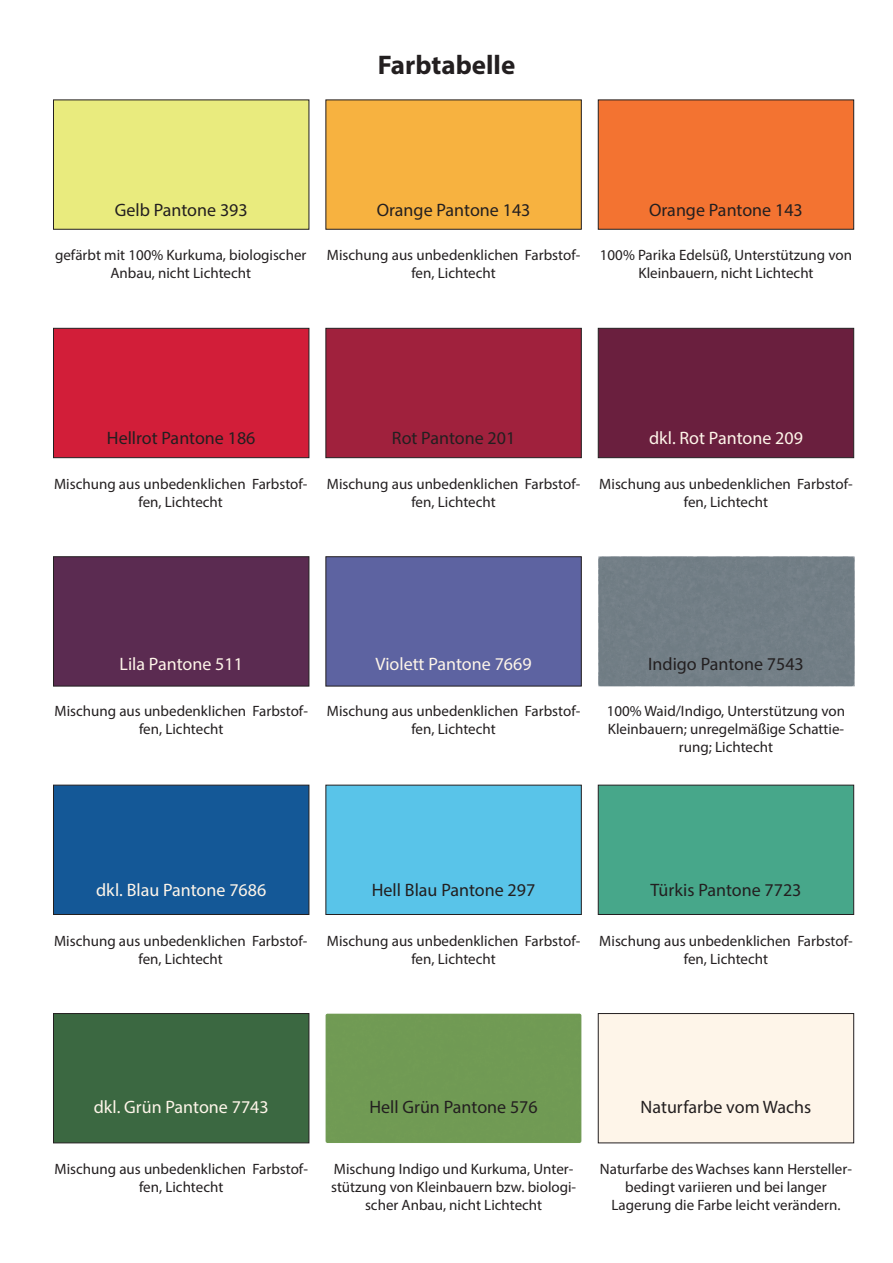
<style>
.page{position:relative;width:893px;height:1263px;background:#fff}
.page>*{position:absolute;margin:0;border:0;box-sizing:border-box;transform-origin:0 0}
.t1{font:700 27px "Myriad Pro";color:#231f20}
.t2{font:18px "Myriad Pro";color:#231f20}
.t3{font:18px "Myriad Pro";color:#fef5e9}
.t4{font:15px/18px "Myriad Pro";color:#231f20;text-align:center}
</style>
<div class="page">
<div style="left:53px;top:100px;width:256px;height:129px;background:#e9eb7e"></div>
<div style="left:326px;top:100px;width:255px;height:129px;background:#f7b240"></div>
<div style="left:598px;top:100px;width:256px;height:129px;background:#f37331;border:1px solid #231f20"></div>
<div style="left:53px;top:328px;width:256px;height:130px;background:#d21e39;border:1px solid #231f20"></div>
<div style="left:326px;top:328px;width:255px;height:130px;background:#a0213d;border:1px solid #231f20"></div>
<div style="left:598px;top:328px;width:256px;height:130px;background:#6a1f3e;border:1px solid #231f20"></div>
<div style="left:53px;top:556px;width:256px;height:130px;background:#5b2b51;border:1px solid #231f20"></div>
<div style="left:326px;top:556px;width:255px;height:130px;background:#5d63a1;border:1px solid #231f20"></div>
<img style="left:544px;top:556px;width:311px;height:131px">
<div style="left:53px;top:785px;width:256px;height:130px;background:#145897;border:1px solid #231f20"></div>
<div style="left:326px;top:785px;width:255px;height:130px;background:#59c4e9;border:1px solid #231f20"></div>
<div style="left:598px;top:785px;width:256px;height:130px;background:#47a78a;border:1px solid #231f20"></div>
<div style="left:53px;top:1013px;width:256px;height:130px;background:#3b6841;border:1px solid #231f20"></div>
<img style="left:272px;top:1013px;width:364px;height:131px">
<div style="left:598px;top:1013px;width:256px;height:130px;background:#fef5e9;border:1px solid #231f20"></div>
<h1 class="t1" style="left:378px;top:48px;width:139px">Farbtabelle</h1>
<p class="t2" style="left:115px;top:199px;width:135px">Gelb Pantone 393</p>
<p class="t2" style="left:377px;top:199px;width:155px">Orange Pantone 143</p>
<p class="t2" style="left:649px;top:199px;width:155px">Orange Pantone 143</p>
<p class="t4" style="left:55px;top:246px;width:253px">gefärbt mit 100% Kurkuma, biologischer<br>Anbau, nicht Lichtecht</p>
<p class="t4" style="left:327px;top:246px;width:255px">Mischung aus unbedenklichen Farbstof&shy;fen, Lichtecht</p>
<p class="t4" style="left:600px;top:246px;width:254px">100% Parika Edelsüß, Unterstützung von<br>Kleinbauern, nicht Lichtecht</p>
<p class="t2" style="left:107px;top:427px;width:150px">Hellrot Pantone 186</p>
<p class="t2" style="left:392px;top:427px;width:125px">Rot Pantone 201</p>
<p class="t3" style="left:649px;top:427px;width:155px">dkl. Rot Pantone 209</p>
<p class="t4" style="left:54px;top:474px;width:255px">Mischung aus unbedenklichen Farbstof&shy;fen, Lichtecht</p>
<p class="t4" style="left:327px;top:474px;width:255px">Mischung aus unbedenklichen Farbstof&shy;fen, Lichtecht</p>
<p class="t4" style="left:599px;top:474px;width:255px">Mischung aus unbedenklichen Farbstof&shy;fen, Lichtecht</p>
<p class="t3" style="left:120px;top:653px;width:125px">Lila Pantone 511</p>
<p class="t3" style="left:376px;top:653px;width:158px">Violett Pantone 7669</p>
<p class="t2" style="left:648px;top:653px;width:157px">Indigo Pantone 7543</p>
<p class="t4" style="left:55px;top:701px;width:255px">Mischung aus unbedenklichen Farbstof&shy;fen, Lichtecht</p>
<p class="t4" style="left:327px;top:701px;width:255px">Mischung aus unbedenklichen Farbstof&shy;fen, Lichtecht</p>
<p class="t4" style="left:607px;top:701px;width:240px">100% Waid/Indigo, Unterstützung von<br>Kleinbauern; unregelmäßige Schattie&shy;rung; Lichtecht</p>
<p class="t3" style="left:96px;top:878px;width:172px">dkl. Blau Pantone 7686</p>
<p class="t2" style="left:372px;top:878px;width:165px">Hell Blau Pantone 297</p>
<p class="t2" style="left:650px;top:878px;width:153px">Türkis Pantone 7723</p>
<p class="t4" style="left:54px;top:932px;width:255px">Mischung aus unbedenklichen Farbstof&shy;fen, Lichtecht</p>
<p class="t4" style="left:327px;top:932px;width:255px">Mischung aus unbedenklichen Farbstof&shy;fen, Lichtecht</p>
<p class="t4" style="left:599px;top:932px;width:255px">Mischung aus unbedenklichen Farbstof&shy;fen, Lichtecht</p>
<p class="t3" style="left:94px;top:1096px;width:176px">dkl. Grün Pantone 7743</p>
<p class="t2" style="left:369px;top:1096px;width:170px">Hell Grün Pantone 576</p>
<p class="t2" style="left:641px;top:1096px;width:172px">Naturfarbe vom Wachs</p>
<p class="t4" style="left:55px;top:1160px;width:255px">Mischung aus unbedenklichen Farbstof&shy;fen, Lichtecht</p>
<p class="t4" style="left:331px;top:1160px;width:247px">Mischung Indigo und Kurkuma, Unter&shy;stützung von Kleinbauern bzw. biologi&shy;scher Anbau, nicht Lichtecht</p>
<p class="t4" style="left:600px;top:1160px;width:254px">Naturfarbe des Wachses kann Hersteller&shy;bedingt variieren und bei langer<br>Lagerung die Farbe leicht verändern.</p>
</div>
